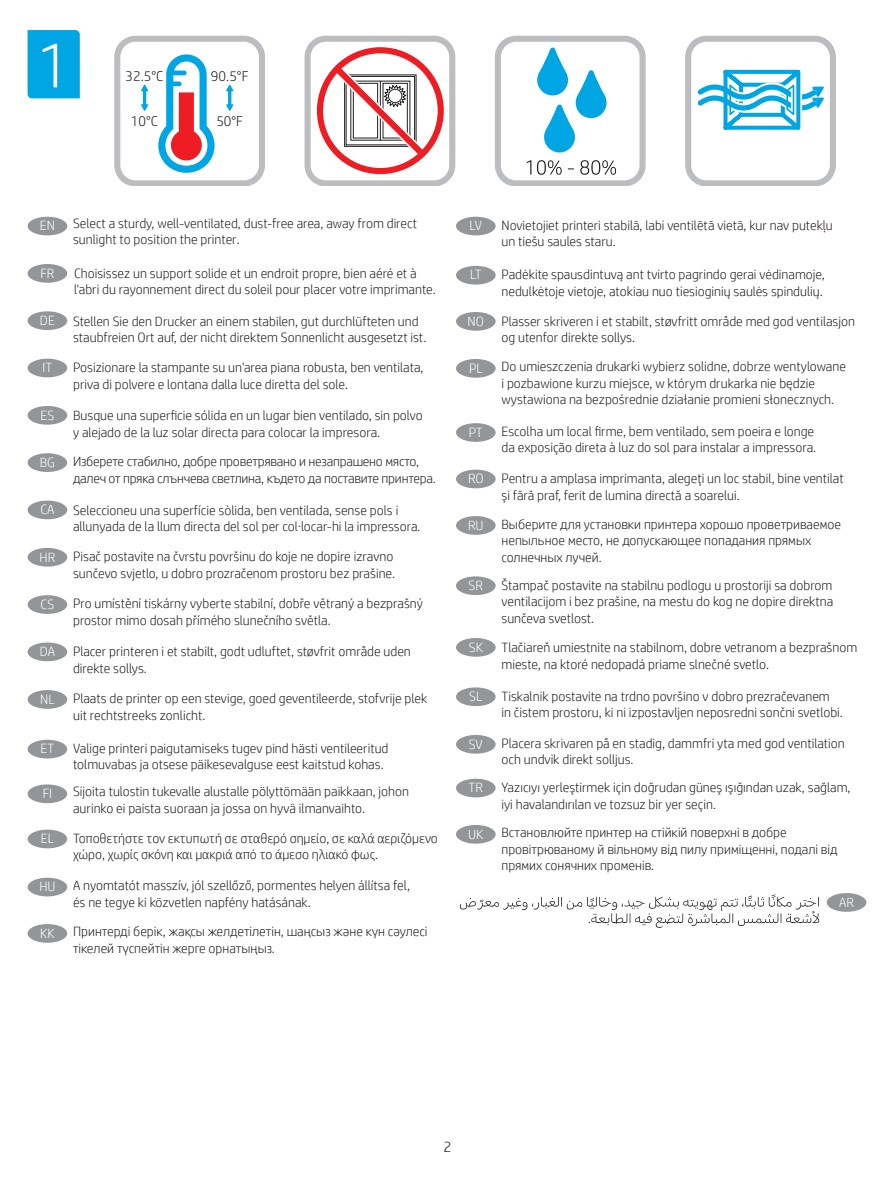
<style>
.page{position:relative;width:894px;height:1190px;background:#fff}
.page>*{position:absolute;margin:0;border:0;box-sizing:border-box;transform-origin:0 0}
.t1{font:300 63px "HP Simplified";color:#fff}
.t2{font:300 15px "HP Simplified";color:#231f20}
.t3{font:300 14.1px "HP Simplified";color:#231f20}
.t4{font:300 13.5px/16.5px "HP Simplified";color:#231f20}
.t5{font:300 13.5px "HP Simplified";color:#fff}
</style>
<div class="page">
<div style="left:28px;top:30px;width:52px;height:68px;background:#00a5e3"></div>
<div style="left:28px;top:217px;width:39px;height:18px;background:#939598;border-radius:50%"></div>
<svg style="left:114px;top:36px;width:721px;height:149px"></svg>
<div style="left:28px;top:264px;width:39px;height:19px;background:#939598;border-radius:50%"></div>
<div style="left:28px;top:311px;width:39px;height:19px;background:#939598;border-radius:50%"></div>
<div style="left:28px;top:358px;width:39px;height:19px;background:#939598;border-radius:50%"></div>
<div style="left:28px;top:406px;width:39px;height:18px;background:#939598;border-radius:50%"></div>
<div style="left:28px;top:453px;width:39px;height:19px;background:#939598;border-radius:50%"></div>
<div style="left:28px;top:500px;width:39px;height:19px;background:#939598;border-radius:50%"></div>
<div style="left:28px;top:547px;width:39px;height:19px;background:#939598;border-radius:50%"></div>
<div style="left:28px;top:595px;width:39px;height:18px;background:#939598;border-radius:50%"></div>
<div style="left:28px;top:642px;width:39px;height:19px;background:#939598;border-radius:50%"></div>
<div style="left:28px;top:690px;width:39px;height:18px;background:#939598;border-radius:50%"></div>
<div style="left:28px;top:739px;width:39px;height:19px;background:#939598;border-radius:50%"></div>
<div style="left:28px;top:784px;width:39px;height:19px;background:#939598;border-radius:50%"></div>
<div style="left:28px;top:829px;width:39px;height:19px;background:#939598;border-radius:50%"></div>
<div style="left:28px;top:877px;width:39px;height:19px;background:#939598;border-radius:50%"></div>
<div style="left:28px;top:923px;width:39px;height:19px;background:#939598;border-radius:50%"></div>
<div style="left:456px;top:217px;width:39px;height:18px;background:#939598;border-radius:50%"></div>
<div style="left:456px;top:266px;width:39px;height:18px;background:#939598;border-radius:50%"></div>
<div style="left:456px;top:312px;width:39px;height:18px;background:#939598;border-radius:50%"></div>
<div style="left:456px;top:359px;width:39px;height:18px;background:#939598;border-radius:50%"></div>
<div style="left:456px;top:423px;width:39px;height:19px;background:#939598;border-radius:50%"></div>
<div style="left:456px;top:469px;width:39px;height:19px;background:#939598;border-radius:50%"></div>
<div style="left:456px;top:516px;width:39px;height:18px;background:#939598;border-radius:50%"></div>
<div style="left:456px;top:576px;width:39px;height:19px;background:#939598;border-radius:50%"></div>
<div style="left:456px;top:638px;width:39px;height:18px;background:#939598;border-radius:50%"></div>
<div style="left:456px;top:687px;width:39px;height:19px;background:#939598;border-radius:50%"></div>
<div style="left:456px;top:734px;width:39px;height:19px;background:#939598;border-radius:50%"></div>
<div style="left:456px;top:778px;width:39px;height:19px;background:#939598;border-radius:50%"></div>
<div style="left:456px;top:824px;width:39px;height:19px;background:#939598;border-radius:50%"></div>
<div style="left:826px;top:892px;width:40px;height:19px;background:#939598;border-radius:50%"></div>
<svg style="left:460px;top:894px;width:359px;height:33px"></svg>
<h1 class="t1" style="left:37px;top:24px;width:35px">1</h1>
<p class="t3" style="left:125px;top:68px;width:39px">32.5°C</p>
<p class="t3" style="left:131px;top:113px;width:29px">10°C</p>
<p class="t3" style="left:211px;top:68px;width:39px">90.5°F</p>
<p class="t3" style="left:216px;top:113px;width:28px">50°F</p>
<p class="t5" style="left:40px;top:217px;width:17px">EN</p>
<p class="t4" style="left:73px;top:214px;width:345px">Select a sturdy, well-ventilated, dust-free area, away from direct sunlight to position the printer.</p>
<p class="t5" style="left:40px;top:264px;width:15px">FR</p>
<p class="t4" style="left:74px;top:264px;width:363px">Choisissez un support solide et un endroit propre, bien aéré et à l'abri du rayonnement direct du soleil pour placer votre imprimante.</p>
<p class="t5" style="left:40px;top:311px;width:16px">DE</p>
<p class="t4" style="left:73px;top:312px;width:354px">Stellen Sie den Drucker an einem stabilen, gut durchlüfteten und staubfreien Ort auf, der nicht direktem Sonnenlicht ausgesetzt ist.</p>
<p class="t5" style="left:43px;top:359px;width:11px">IT</p>
<p class="t4" style="left:73px;top:359px;width:352px">Posizionare la stampante su un'area piana robusta, ben ventilata, priva di polvere e lontana dalla luce diretta del sole.</p>
<p class="t5" style="left:41px;top:406px;width:15px">ES</p>
<p class="t4" style="left:73px;top:406px;width:351px">Busque una superficie sólida en un lugar bien ventilado, sin polvo y alejado de la luz solar directa para colocar la impresora.</p>
<p class="t5" style="left:40px;top:453px;width:17px">BG</p>
<p class="t4" style="left:73px;top:453px;width:364px">Изберете стабилно, добре проветрявано и незапрашено място, далеч от пряка слънчева светлина, където да поставите принтера.</p>
<p class="t5" style="left:40px;top:500px;width:16px">CA</p>
<p class="t4" style="left:73px;top:501px;width:349px">Seleccioneu una superfície sòlida, ben ventilada, sense pols i allunyada de la llum directa del sol per col·locar-hi la impressora.</p>
<p class="t5" style="left:40px;top:548px;width:17px">HR</p>
<p class="t4" style="left:73px;top:548px;width:323px">Pisač postavite na čvrstu površinu do koje ne dopire izravno sunčevo svjetlo, u dobro prozračenom prostoru bez prašine.</p>
<p class="t5" style="left:41px;top:595px;width:15px">CS</p>
<p class="t4" style="left:73px;top:594px;width:351px">Pro umístění tiskárny vyberte stabilní, dobře větraný a bezprašný prostor mimo dosah přímého slunečního světla.</p>
<p class="t5" style="left:40px;top:642px;width:17px">DA</p>
<p class="t4" style="left:73px;top:642px;width:339px">Placer printeren i et stabilt, godt udluftet, støvfrit område uden direkte sollys.</p>
<p class="t5" style="left:40px;top:690px;width:16px">NL</p>
<p class="t4" style="left:73px;top:689px;width:355px">Plaats de printer op een stevige, goed geventileerde, stofvrije plek uit rechtstreeks zonlicht.</p>
<p class="t5" style="left:41px;top:739px;width:15px">ET</p>
<p class="t4" style="left:73px;top:739px;width:317px">Valige printeri paigutamiseks tugev pind hästi ventileeritud tolmuvabas ja otsese päikesevalguse eest kaitstud kohas.</p>
<p class="t5" style="left:43px;top:784px;width:11px">FI</p>
<p class="t4" style="left:73px;top:783px;width:337px">Sijoita tulostin tukevalle alustalle pölyttömään paikkaan, johon aurinko ei paista suoraan ja jossa on hyvä ilmanvaihto.</p>
<p class="t5" style="left:41px;top:829px;width:15px">EL</p>
<p class="t4" style="left:73px;top:829px;width:366px">Τοποθετήστε τον εκτυπωτή σε σταθερό σημείο, σε καλά αεριζόμενο χώρο, χωρίς σκόνη και μακριά από το άμεσο ηλιακό φως.</p>
<p class="t5" style="left:39px;top:877px;width:18px">HU</p>
<p class="t4" style="left:73px;top:876px;width:338px">A nyomtatót masszív, jól szellőző, pormentes helyen állítsa fel, és ne tegye ki közvetlen napfény hatásának.</p>
<p class="t5" style="left:40px;top:923px;width:16px">KK</p>
<p class="t4" style="left:73px;top:922px;width:356px">Принтерді берік, жақсы желдетілетін, шаңсыз және күн сәулесі тікелей түспейтін жерге орнатыңыз.</p>
<p class="t5" style="left:469px;top:217px;width:14px">LV</p>
<p class="t4" style="left:501px;top:216px;width:332px">Novietojiet printeri stabilā, labi ventilētā vietā, kur nav putekļu un tiešu saules staru.</p>
<p class="t5" style="left:470px;top:266px;width:13px">LT</p>
<p class="t4" style="left:501px;top:266px;width:325px">Padėkite spausdintuvą ant tvirto pagrindo gerai vėdinamoje, nedulkėtoje vietoje, atokiau nuo tiesioginių saulės spindulių.</p>
<p class="t5" style="left:467px;top:312px;width:18px">NO</p>
<p class="t4" style="left:501px;top:312px;width:355px">Plasser skriveren i et stabilt, støvfritt område med god ventilasjon og utenfor direkte sollys.</p>
<p class="t5" style="left:469px;top:359px;width:15px">PL</p>
<p class="t4" style="left:501px;top:358px;width:346px">Do umieszczenia drukarki wybierz solidne, dobrze wentylowane i pozbawione kurzu miejsce, w którym drukarka nie będzie wystawiona na bezpośrednie działanie promieni słonecznych.</p>
<p class="t5" style="left:468px;top:423px;width:16px">PT</p>
<p class="t4" style="left:501px;top:422px;width:316px">Escolha um local firme, bem ventilado, sem poeira e longe da exposição direta à luz do sol para instalar a impressora.</p>
<p class="t5" style="left:468px;top:469px;width:17px">RO</p>
<p class="t4" style="left:501px;top:469px;width:343px">Pentru a amplasa imprimanta, alegeţi un loc stabil, bine ventilat şi fără praf, ferit de lumina directă a soarelui.</p>
<p class="t5" style="left:468px;top:516px;width:17px">RU</p>
<p class="t4" style="left:501px;top:515px;width:341px">Выберите для установки принтера хорошо проветриваемое непыльное место, не допускающее попадания прямых солнечных лучей.</p>
<p class="t5" style="left:468px;top:576px;width:16px">SR</p>
<p class="t4" style="left:501px;top:576px;width:333px;text-align:justify">Štampač postavite na stabilnu podlogu u prostoriji sa dobrom ventilacijom i bez prašine, na mestu do kog ne dopire direktna sunčeva svetlost.</p>
<p class="t5" style="left:468px;top:638px;width:16px">SK</p>
<p class="t4" style="left:501px;top:639px;width:357px">Tlačiareň umiestnite na stabilnom, dobre vetranom a bezprašnom mieste, na ktoré nedopadá priame slnečné svetlo.</p>
<p class="t5" style="left:469px;top:687px;width:15px">SL</p>
<p class="t4" style="left:501px;top:687px;width:343px">Tiskalnik postavite na trdno površino v dobro prezračevanem<br>in čistem prostoru, ki ni izpostavljen neposredni sončni svetlobi.</p>
<p class="t5" style="left:468px;top:734px;width:15px">SV</p>
<p class="t4" style="left:501px;top:734px;width:345px">Placera skrivaren på en stadig, dammfri yta med god ventilation och undvik direkt solljus.</p>
<p class="t5" style="left:468px;top:778px;width:16px">TR</p>
<p class="t4" style="left:501px;top:778px;width:350px">Yazıcıyı yerleştirmek için doğrudan güneş ışığından uzak, sağlam, iyi havalandırılan ve tozsuz bir yer seçin.</p>
<p class="t5" style="left:468px;top:824px;width:17px">UK</p>
<p class="t4" style="left:501px;top:823px;width:337px">Встановлюйте принтер на стійкій поверхні в добре провітрюваному й вільному від пилу приміщенні, подалі від прямих сонячних променів.</p>
<p class="t5" style="left:838px;top:892px;width:16px">AR</p>
<p class="t2" style="left:443px;top:1136px;width:10px">2</p>
</div>
